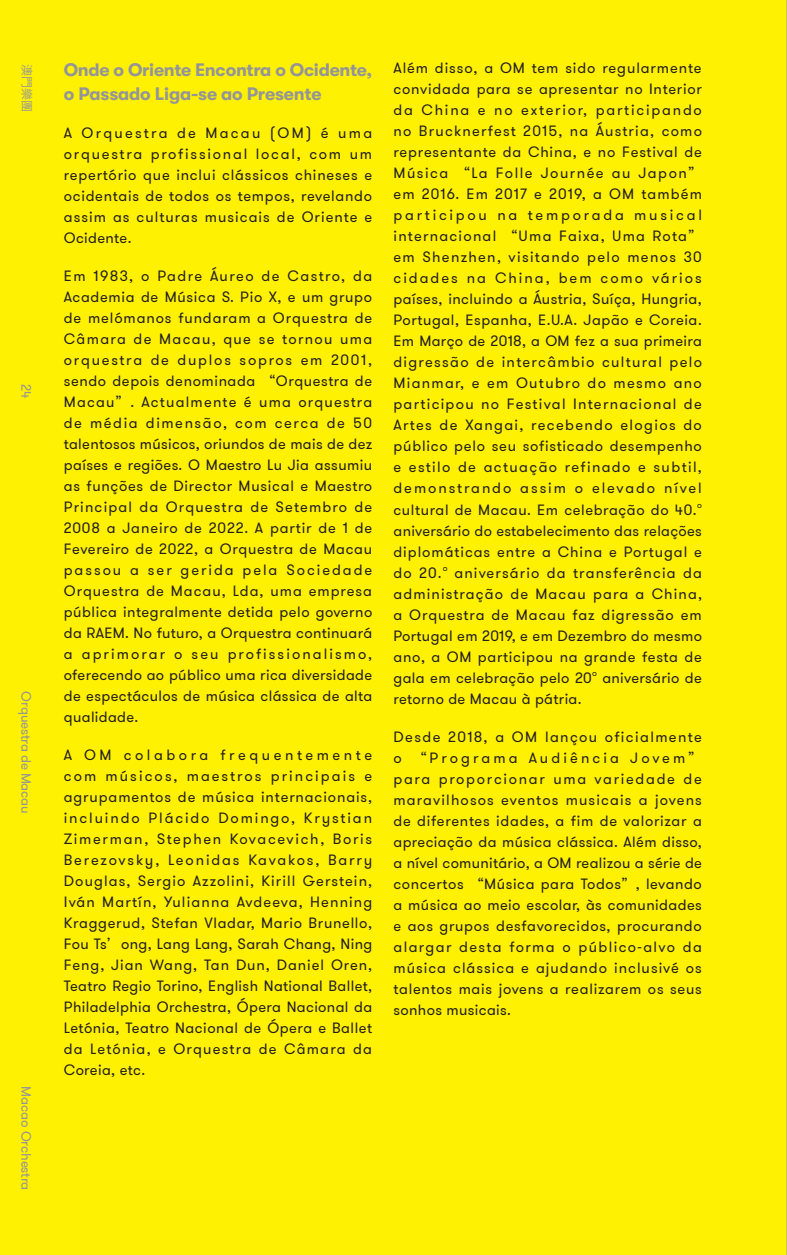
<style>
.page{position:relative;width:787px;height:1255px;background:#fff}
.page>*{position:absolute;margin:0;border:0;box-sizing:border-box;transform-origin:0 0}
.CN-text-L{font:700 18px/24px "GT Walsheim";letter-spacing:-.015em;color:#939598}
.CN-text-L-2{font:14.85px/21px "GT Walsheim Pro";letter-spacing:.025em;color:#231f20;text-align:justify}
.t1{font:13.5px "GT Walsheim Pro";letter-spacing:-.015em;color:#939598}
.t2{font:600 12px "Noto Sans CJ Ktc";color:#939598}
.s1{font-family:"Noto Sans CJ Ktc";font-weight:500;font-size:13.5px}
</style>
<div class="page">
<div style="left:0;top:0;width:787px;height:1254px;background:#fff101"></div>
<hr style="left:786px;top:0;width:1px;height:1254px;background:#9d9fa2">
<p class="t2" style="left:34px;top:64px;width:49px;rotate:90deg">澳門樂團</p>
<p class="t1" style="left:35px;top:384px;width:16px;rotate:90deg">24</p>
<p class="t1" style="left:35px;top:691px;width:124px;rotate:90deg">Orquestra de Macau</p>
<p class="t1" style="left:35px;top:1086px;width:106px;rotate:90deg">Macao Orchestra</p>
<p class="CN-text-L" style="left:64px;top:58px;width:310px">Onde o Oriente Encontra o Ocidente, o Passado Liga-se ao Presente</p>
<p class="CN-text-L-2" style="left:64px;top:122px;width:310px">A Orquestra de Macau (OM) é uma orquestra profissional local, com um repertório que inclui clássicos chineses e ocidentais de todos os tempos, revelando assim as culturas musicais de Oriente e Ocidente.</p>
<p class="CN-text-L-2" style="left:64px;top:265px;width:310px">Em 1983, o Padre Áureo de Castro, da Academia de Música S. Pio X, e um grupo de melómanos fundaram a Orquestra de Câmara de Macau, que se tornou uma orquestra de duplos sopros em 2001, sendo depois denominada <span class="s1">“</span>Orquestra de Macau<span class="s1">”</span>. Actualmente é uma orquestra de média dimensão, com cerca de 50 talentosos músicos, oriundos de mais de dez países e regiões. O Maestro Lu Jia assumiu as funções de Director Musical e Maestro Principal da Orquestra de Setembro de 2008 a Janeiro de 2022. A partir de 1 de Fevereiro de 2022, a Orquestra de Macau passou a ser gerida pela Sociedade Orquestra de Macau, Lda, uma empresa pública integralmente detida pelo governo da RAEM. No futuro, a Orquestra continuará a aprimorar o seu profissionalismo, oferecendo ao público uma rica diversidade de espectáculos de música clássica de alta qualidade.</p>
<p class="CN-text-L-2" style="left:64px;top:744px;width:310px">A OM colabora frequentemente com músicos, maestros principais e agrupamentos de música internacionais, incluindo Plácido Domingo, Krystian Zimerman, Stephen Kovacevich, Boris Berezovsky, Leonidas Kavakos, Barry Douglas, Sergio Azzolini, Kirill Gerstein, Iván Martín, Yulianna Avdeeva, Henning Kraggerud, Stefan Vladar, Mario Brunello, Fou Ts<span class="s1">’</span>ong, Lang Lang, Sarah Chang, Ning Feng, Jian Wang, Tan Dun, Daniel Oren, Teatro Regio Torino, English National Ballet, Philadelphia Orchestra, Ópera Nacional da Letónia, Teatro Nacional de Ópera e Ballet da Letónia, e Orquestra de Câmara da Coreia, etc.</p>
<p class="CN-text-L-2" style="left:393px;top:58px;width:310px">Além disso, a OM tem sido regularmente convidada para se apresentar no Interior da China e no exterior, participando no Brucknerfest 2015, na Áustria, como representante da China, e no Festival de Música <span class="s1">“</span>La Folle Journée au Japon<span class="s1">” </span>em 2016. Em 2017 e 2019, a OM também participou na temporada musical internacional <span class="s1">“</span>Uma Faixa, Uma Rota<span class="s1">” </span>em Shenzhen, visitando pelo menos 30 cidades na China, bem como vários países, incluindo a Áustria, Suíça, Hungria, Portugal, Espanha, E.U.A. Japão e Coreia.<br>Em Março de 2018, a OM fez a sua primeira digressão de intercâmbio cultural pelo Mianmar, e em Outubro do mesmo ano participou no Festival Internacional de Artes de Xangai, recebendo elogios do público pelo seu sofisticado desempenho e estilo de actuação refinado e subtil, demonstrando assim o elevado nível cultural de Macau. Em celebração do 40.<sup>º </sup>aniversário do estabelecimento das relações diplomáticas entre a China e Portugal e do 20.<sup>º</sup> aniversário da transferência da administração de Macau para a China, a Orquestra de Macau faz digressão em Portugal em 2019, e em Dezembro do mesmo ano, a OM participou na grande festa de gala em celebração pelo 20<sup>º</sup> aniversário de retorno de Macau à pátria.</p>
<p class="CN-text-L-2" style="left:393px;top:726px;width:310px">Desde 2018, a OM lançou oficialmente o <span class="s1">“</span>Programa Audiência Jovem<span class="s1">” </span>para proporcionar uma variedade de maravilhosos eventos musicais a jovens de diferentes idades, a fim de valorizar a apreciação da música clássica. Além disso, a nível comunitário, a OM realizou a série de concertos <span class="s1">“</span>Música para Todos<span class="s1">”</span>, levando a música ao meio escolar, às comunidades e aos grupos desfavorecidos, procurando alargar desta forma o público-alvo da música clássica e ajudando inclusivé os talentos mais jovens a realizarem os seus sonhos musicais.</p>
</div>
